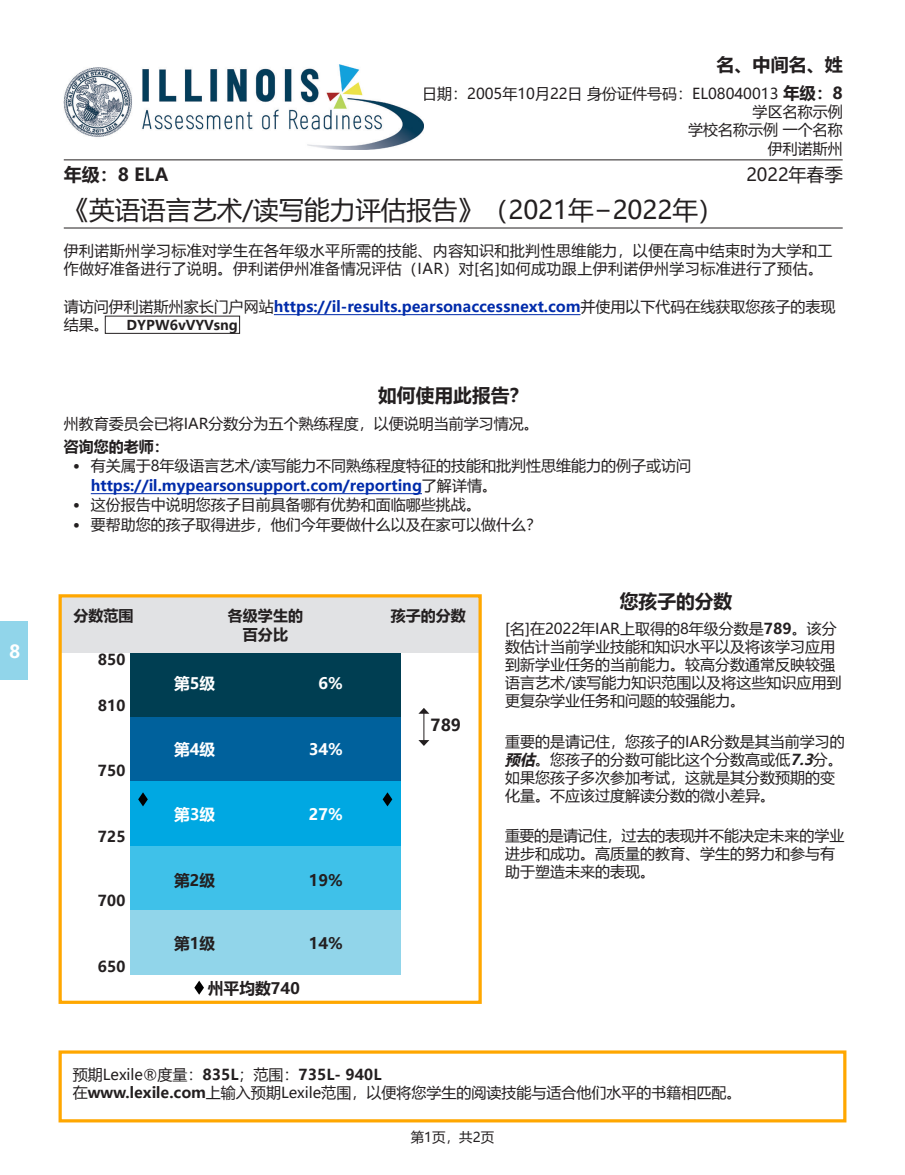
<style>
.page{position:relative;width:905px;height:1175px;background:#fff}
.page>*{position:absolute;margin:0;border:0;box-sizing:border-box;transform-origin:0 0}
.Heading_3_CO{font:25.5px "Microsoft Ya Hei";color:#231f20}
.Heading_4_CO{font:700 18.75px "Microsoft Ya Hei";color:#231f20}
.NOMBRE_APELLIDO_CO{font:700 18px "Microsoft Ya Hei";color:#231f20}
.Heading_2_CO{font:700 18px "Microsoft Ya Hei";color:#231f20}
.Heading_2_CO-2{font:18px "Microsoft Ya Hei";color:#231f20}
.t1{font:700 18px "Microsoft Ya Hei";color:#fff}
.t2{font:700 16.5px "Microsoft Ya Hei";color:#231f20}
.t3{font:700 15.75px "Microsoft Ya Hei";color:#231f20}
.t4{font:700 15.75px "Microsoft Ya Hei";color:#fff}
.Body_1_CO{font:15px/18px "Microsoft Ya Hei";color:#231f20}
.Body_1_CO-2{font:15px/18px "Microsoft Ya Hei";letter-spacing:.025em;color:#231f20}
.Body_1_CO-3{font:700 15px "Microsoft Ya Hei";color:#002baa}
.Body_1_CO-4{font:700 15px "Microsoft Ya Hei";color:#231f20}
.ID_CO{font:15px "Microsoft Ya Hei";color:#231f20}
.NOMBRE_DE_LA_ESCUELA{font:15px "Microsoft Ya Hei";color:#231f20}
.Body_1_CO-5{font:700 13.5px "Microsoft Ya Hei";color:#231f20}
.Heading_4_CO-2{font:13.5px "Microsoft Ya Hei";color:#231f20}
.s1{font-weight:700;font-size:16.5px}
.s2{font-style:inherit}
.s3{font-weight:400;color:#231f20}
.s4{font-weight:400;font-size:15px}
.s5{font-family:"Calibri"}
.s6{font-weight:700;color:#002baa}
.s7{font-weight:700}
.s8{font-weight:700;font-style:italic}
</style>
<div class="page">
<div style="left:130px;top:652px;width:270px;height:65px;background:#003e52"></div>
<div style="left:130px;top:717px;width:270px;height:64px;background:#00619c"></div>
<div style="left:130px;top:781px;width:270px;height:65px;background:#00a8e2"></div>
<div style="left:130px;top:846px;width:270px;height:64px;background:#3fc1e9"></div>
<div style="left:130px;top:910px;width:270px;height:65px;background:#91d5ea"></div>
<div style="left:61px;top:596px;width:420px;height:56px;background:#e1e2e4"></div>
<div style="left:59px;top:594px;width:422px;height:409px;border:3px solid #ffa700"></div>
<div style="left:59px;top:1050px;width:787px;height:72px;border:3px solid #ffa700"></div>
<hr style="left:64px;top:159px;width:778px;height:1px;background:#231f20">
<hr style="left:64px;top:228px;width:778px;height:1px;background:#231f20">
<hr style="left:274px;top:314px;width:306px;height:1px;background:#002baa">
<img style="left:63px;top:65px;width:360px;height:85px">
<div style="left:105px;top:316px;width:135px;height:18px;border:1px solid #231f20"></div>
<svg style="left:418px;top:708px;width:11px;height:38px"></svg>
<hr style="left:91px;top:493px;width:331px;height:1px;background:#002baa">
<svg style="left:382px;top:792px;width:10px;height:14px"></svg>
<svg style="left:138px;top:792px;width:10px;height:14px"></svg>
<svg style="left:194px;top:980px;width:10px;height:14px"></svg>
<div style="left:0;top:621px;width:27px;height:59px;background:#91d5ea"></div>
<p class="t1" style="left:9px;top:639px;width:13px">8</p>
<p class="NOMBRE_APELLIDO_CO" style="left:716px;top:52px;width:127px">名、中间名、姓</p>
<p class="ID_CO" style="left:392px;top:84px;width:452px">出生日期：2005年10月22日 身份证件号码：EL08040013 <span class="s1">年级：8</span></p>
<p class="NOMBRE_DE_LA_ESCUELA" style="left:752px;top:102px;width:91px">学区名称示例</p>
<p class="NOMBRE_DE_LA_ESCUELA" style="left:688px;top:120px;width:156px">学校名称示例 一个名称</p>
<p class="NOMBRE_DE_LA_ESCUELA" style="left:767px;top:138px;width:76px">伊利诺斯州</p>
<p class="Heading_2_CO" style="left:64px;top:161px;width:106px">年级：8 ELA</p>
<p class="Heading_2_CO-2" style="left:746px;top:162px;width:98px">2022年春季</p>
<p class="Heading_3_CO" style="left:64px;top:192px;width:661px">《英语语言艺术/读写能力评估报告》（2021年−2022年）</p>
<p class="Body_1_CO-2" style="left:64px;top:241px;width:770px">伊利诺斯州学习标准对学生在各年级水平所需的技能、内容知识和批判性思维能力，以便在高中结束时为大学和工作做好准备进行了说明。伊利诺伊州准备情况评估（IAR）对<span class="s2">[名]</span>如何成功跟上伊利诺伊州学习标准进行了预估。</p>
<p class="Body_1_CO-3" style="left:64px;top:296px;width:773px"><span class="s3">请访问伊利诺斯州家长门户网站</span>https://il-results.pearsonaccessnext.com<span class="s3">并使用以下代码在线获取您孩子的表现</span></p>
<p class="Body_1_CO-5" style="left:64px;top:315px;width:175px"><span class="s4">结果。</span> DYPW6vVYVsng</p>
<p class="Heading_4_CO" style="left:378px;top:382px;width:151px">如何使用此报告？</p>
<p class="Body_1_CO" style="left:64px;top:414px;width:476px">州教育委员会已将IAR分数分为五个熟练程度，以便说明当前学习情况。</p>
<p class="Body_1_CO-4" style="left:64px;top:436px;width:106px">咨询您的老师：</p>
<p class="Body_1_CO" style="left:91px;top:455px;width:602px;line-height:19.5px;text-indent:-18px"><span class="s5">•</span> 有关属于8年级语言艺术/读写能力不同熟练程度特征的技能和批判性思维能力的例子或访问<span class="s6">https://il.mypearsonsupport.com/reporting</span>了解详情。</p>
<p class="Body_1_CO" style="left:73px;top:495px;width:409px"><span class="s5">•</span> 这份报告中说明您孩子目前具备哪有优势和面临哪些挑战。</p>
<p class="Body_1_CO" style="left:73px;top:515px;width:469px"><span class="s5">•</span> 要帮助您的孩子取得进步，他们今年要做什么以及在家可以做什么？</p>
<p class="Body_1_CO-4" style="left:73px;top:605px;width:61px">分数范围</p>
<p class="Body_1_CO-4" style="left:228px;top:605px;width:76px">各级学生的</p>
<p class="Body_1_CO-4" style="left:391px;top:605px;width:76px">孩子的分数</p>
<p class="Body_1_CO-4" style="left:243px;top:624px;width:46px">百分比</p>
<p class="Body_1_CO-4" style="left:98px;top:649px;width:29px">850</p>
<p class="Body_1_CO-4" style="left:98px;top:695px;width:29px">810</p>
<p class="Body_1_CO-4" style="left:98px;top:760px;width:29px">750</p>
<p class="Body_1_CO-4" style="left:98px;top:826px;width:29px">725</p>
<p class="Body_1_CO-4" style="left:98px;top:889px;width:29px">700</p>
<p class="Body_1_CO-4" style="left:98px;top:955px;width:29px">650</p>
<p class="t4" style="left:174px;top:672px;width:43px">第5级</p>
<p class="t4" style="left:318px;top:672px;width:26px">6%</p>
<p class="t4" style="left:174px;top:738px;width:43px">第4级</p>
<p class="t4" style="left:309px;top:738px;width:36px">34%</p>
<p class="t4" style="left:174px;top:803px;width:43px">第3级</p>
<p class="t4" style="left:309px;top:803px;width:36px">27%</p>
<p class="t3" style="left:174px;top:869px;width:43px">第2级</p>
<p class="t3" style="left:309px;top:869px;width:36px">19%</p>
<p class="t3" style="left:174px;top:932px;width:43px">第1级</p>
<p class="t3" style="left:309px;top:932px;width:36px">14%</p>
<p class="t3" style="left:208px;top:977px;width:94px">州平均数740</p>
<p class="t2" style="left:430px;top:713px;width:32px">789</p>
<p class="Heading_4_CO" style="left:620px;top:588px;width:114px">您孩子的分数</p>
<p class="Body_1_CO" style="left:505px;top:619px;width:338px"><span class="s2">[名]</span>在2022年IAR上取得的8年级分数是<span class="s7">789</span>。该分数估计当前学业技能和知识水平以及将该学习应用到新学业任务的当前能力。较高分数通常反映较强语言艺术/读写能力知识范围以及将这些知识应用到更复杂学业任务和问题的较强能力。</p>
<p class="Body_1_CO" style="left:505px;top:731px;width:341px">重要的是请记住，您孩子的IAR分数是其当前学习的<span class="s8">预估</span>。您孩子的分数可能比这个分数高或低<span class="s8">7.3</span>分。如果您孩子多次参加考试，这就是其分数预期的变化量。不应该过度解读分数的微小差异。</p>
<p class="Body_1_CO" style="left:505px;top:826px;width:341px">重要的是请记住，过去的表现并不能决定未来的学业进步和成功。高质量的教育、学生的努力和参与有助于塑造未来的表现。</p>
<p class="Body_1_CO" style="left:73px;top:1065px;width:310px">预期Lexile®度量：<span class="s7">835L</span>；范围：<span class="s7">735L- 940L</span></p>
<p class="Body_1_CO" style="left:73px;top:1083px;width:670px">在<span class="s7">www.lexile.com</span>上输入预期Lexile范围，以便将您学生的阅读技能与适合他们水平的书籍相匹配。</p>
<p class="Heading_4_CO-2" style="left:411px;top:1128px;width:85px">第1页，共2页</p>
</div>
